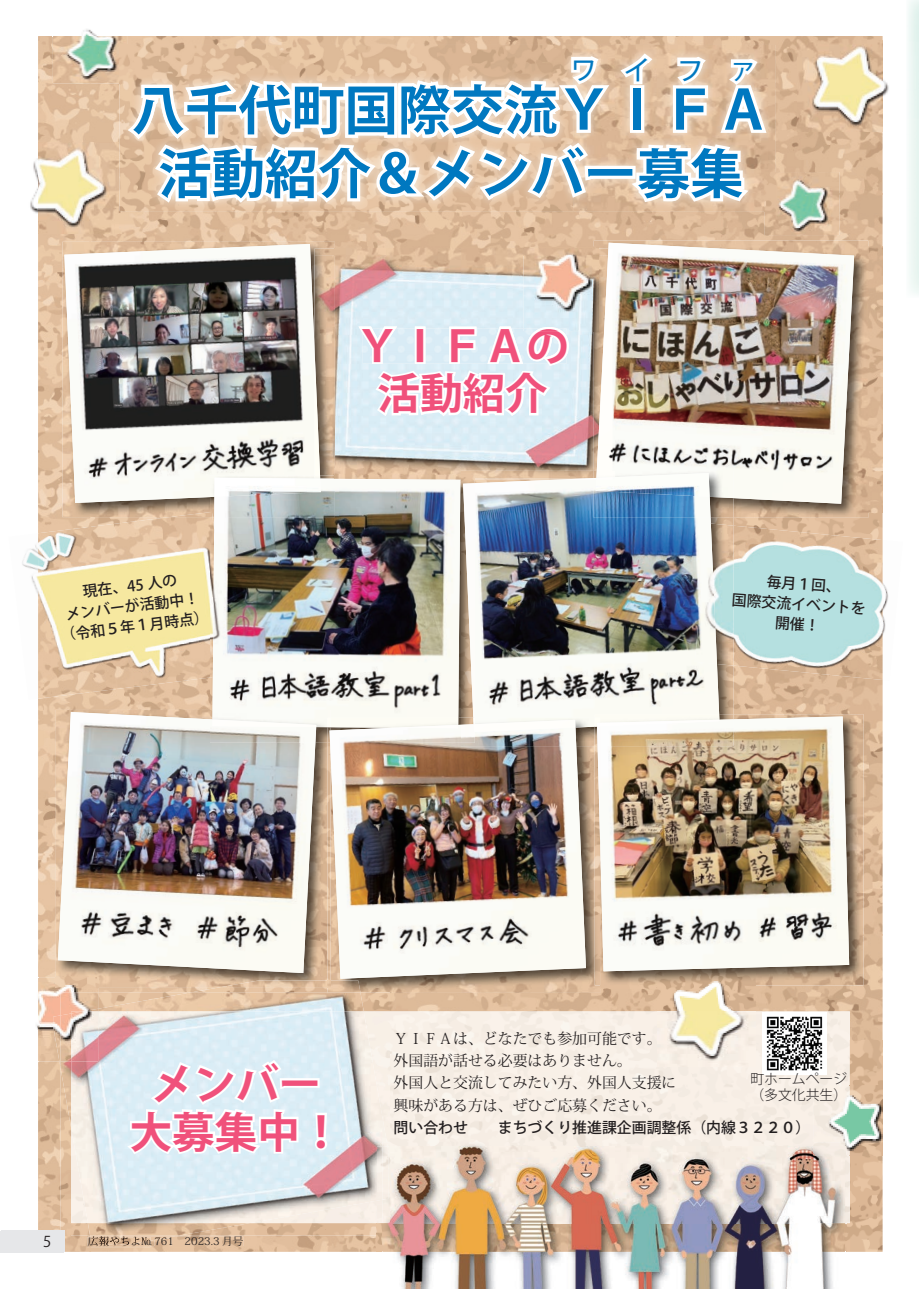
<style>
.page{position:relative;width:919px;height:1289px;background:#fff}
.page>*{position:absolute;margin:0;border:0;box-sizing:border-box;transform-origin:0 0}
.t1{font:700 53.1px "Koz Go Pro";color:#0078c0}
.t2{font:700 42.45px/47.8px "Koz Go Pro";color:#f0517b;text-align:center}
.t3{font:700 26.55px "Koz Go Pro";color:#0078c0}
.t4{font:14.85px/22.4px "Koz Min Pr 6 N";color:#231f20}
.t5{font:500 14.85px/20.2px "Koz Go Pro";color:#231f20;text-align:center}
.t6{font:14.85px "Koz Go Pro";color:#231f20}
.t7{font:300 13.8px/15.9px "Koz Go Pro";color:#231f20}
.t8{font:10.65px "Koz Min Pr 6 N";color:#231f20}
.s1{font-family:"Koz Go Pr 6 N";font-size:16.95px}
</style>
<div class="page">
<div style="left:0;top:1231px;width:64px;height:21px;background:#e6e7e9"></div>
<img style="left:38px;top:1061px;width:51px;height:190px">
<img style="left:38px;top:698px;width:51px;height:279px">
<img style="left:38px;top:36px;width:51px;height:481px">
<img style="left:89px;top:1235px;width:288px;height:16px">
<img style="left:98px;top:987px;width:94px;height:5px">
<img style="left:89px;top:698px;width:121px;height:12px">
<img style="left:89px;top:84px;width:39px;height:158px">
<img style="left:770px;top:195px;width:112px;height:51px">
<img style="left:770px;top:36px;width:112px;height:52px">
<img style="left:390px;top:988px;width:267px;height:23px">
<img style="left:600px;top:985px;width:57px;height:3px">
<img style="left:755px;top:935px;width:127px;height:105px">
<img style="left:733px;top:680px;width:96px;height:34px">
<img style="left:733px;top:512px;width:149px;height:13px">
<img style="left:775px;top:88px;width:107px;height:107px">
<img style="left:846px;top:1155px;width:36px;height:96px">
<img style="left:849px;top:1040px;width:33px;height:45px">
<img style="left:829px;top:680px;width:53px;height:255px">
<img style="left:868px;top:246px;width:14px;height:266px">
<img style="left:87px;top:1237px;width:63px;height:10px">
<svg style="left:154px;top:1246px;width:17px;height:1px"></svg>
<img style="left:173px;top:1246px;width:69px;height:1px">
<img style="left:88px;top:1236px;width:155px;height:10px">
<img style="left:88px;top:1237px;width:62px;height:9px">
<img style="left:154px;top:1240px;width:17px;height:6px">
<img style="left:173px;top:1237px;width:69px;height:9px">
<div style="left:1px;top:1230px;width:64px;height:21px;background:#e6e7e9"></div>
<img style="left:335px;top:420px;width:258px;height:55px">
<img style="left:62px;top:242px;width:273px;height:275px">
<img style="left:64px;top:244px;width:250px;height:259px">
<img style="left:314px;top:420px;width:1px;height:55px">
<img style="left:315px;top:420px;width:5px;height:55px">
<img style="left:335px;top:475px;width:126px;height:4px">
<img style="left:210px;top:497px;width:2px;height:213px">
<img style="left:210px;top:475px;width:104px;height:22px">
<img style="left:212px;top:479px;width:497px;height:238px">
<img style="left:335px;top:479px;width:85px;height:1px">
<img style="left:214px;top:479px;width:121px;height:38px">
<img style="left:214px;top:477px;width:107px;height:20px">
<svg style="left:314px;top:475px;width:21px;height:4px"></svg>
<img style="left:733px;top:241px;width:135px;height:277px">
<img style="left:593px;top:420px;width:3px;height:51px">
<img style="left:615px;top:243px;width:239px;height:261px">
<img style="left:596px;top:420px;width:19px;height:51px">
<img style="left:56px;top:710px;width:271px;height:277px">
<img style="left:210px;top:710px;width:117px;height:32px">
<img style="left:212px;top:710px;width:118px;height:17px">
<img style="left:58px;top:712px;width:257px;height:261px">
<img style="left:210px;top:719px;width:106px;height:23px">
<img style="left:212px;top:719px;width:104px;height:8px">
<img style="left:364px;top:992px;width:26px;height:19px">
<svg style="left:65px;top:1236px;width:5px;height:12px"></svg>
<img style="left:364px;top:1223px;width:13px;height:12px">
<img style="left:192px;top:987px;width:135px;height:5px">
<img style="left:221px;top:980px;width:106px;height:7px">
<img style="left:90px;top:1236px;width:85px;height:4px">
<img style="left:90px;top:1237px;width:60px;height:7px">
<img style="left:60px;top:992px;width:304px;height:243px">
<img style="left:71px;top:1011px;width:316px;height:212px">
<svg style="left:123px;top:1057px;width:206px;height:99px"></svg>
<img style="left:475px;top:479px;width:84px;height:4px">
<img style="left:461px;top:471px;width:121px;height:7px">
<img style="left:709px;top:498px;width:24px;height:216px">
<svg style="left:461px;top:478px;width:14px;height:1px"></svg>
<img style="left:615px;top:471px;width:118px;height:27px">
<img style="left:463px;top:483px;width:12px;height:234px">
<img style="left:593px;top:479px;width:117px;height:39px">
<img style="left:595px;top:473px;width:114px;height:24px">
<svg style="left:582px;top:471px;width:33px;height:8px"></svg>
<img style="left:600px;top:714px;width:263px;height:271px">
<img style="left:719px;top:714px;width:14px;height:2px">
<img style="left:594px;top:714px;width:125px;height:3px">
<img style="left:600px;top:716px;width:249px;height:255px">
<img style="left:600px;top:719px;width:133px;height:27px">
<img style="left:600px;top:719px;width:119px;height:7px">
<img style="left:330px;top:746px;width:270px;height:246px">
<img style="left:458px;top:717px;width:3px;height:7px">
<img style="left:327px;top:749px;width:3px;height:231px">
<img style="left:327px;top:980px;width:33px;height:13px">
<svg style="left:327px;top:980px;width:3px;height:7px"></svg>
<img style="left:475px;top:726px;width:122px;height:20px">
<img style="left:509px;top:718px;width:85px;height:9px">
<img style="left:594px;top:746px;width:6px;height:239px">
<img style="left:597px;top:733px;width:3px;height:108px">
<img style="left:330px;top:742px;width:256px;height:236px">
<img style="left:331px;top:724px;width:144px;height:18px">
<img style="left:392px;top:725px;width:66px;height:3px">
<svg style="left:327px;top:717px;width:4px;height:32px"></svg>
<img style="left:475px;top:719px;width:100px;height:13px">
<svg style="left:461px;top:717px;width:14px;height:15px"></svg>
<hr style="left:390px;top:1142px;width:423px;height:4px;background:#f7efe6">
<svg style="left:382px;top:1142px;width:8px;height:4px"></svg>
<img style="left:382px;top:1223px;width:463px;height:65px">
<svg style="left:845px;top:1223px;width:1px;height:28px"></svg>
<img style="left:845px;top:1155px;width:1px;height:68px">
<img style="left:377px;top:1235px;width:5px;height:17px">
<img style="left:377px;top:1146px;width:468px;height:77px">
<svg style="left:377px;top:1223px;width:13px;height:12px"></svg>
<img style="left:382px;top:1146px;width:6px;height:53px">
<img style="left:30px;top:142px;width:89px;height:92px">
<img style="left:53px;top:29px;width:75px;height:55px">
<img style="left:120px;top:45px;width:8px;height:39px">
<img style="left:797px;top:40px;width:92px;height:92px">
<img style="left:813px;top:1085px;width:70px;height:70px">
<img style="left:813px;top:1142px;width:33px;height:13px">
<img style="left:813px;top:1146px;width:32px;height:9px">
<img style="left:128px;top:36px;width:642px;height:384px">
<img style="left:593px;top:255px;width:5px;height:76px">
<img style="left:657px;top:973px;width:98px;height:93px">
<img style="left:36px;top:977px;width:62px;height:84px">
<img style="left:56px;top:977px;width:42px;height:10px">
<img style="left:60px;top:992px;width:38px;height:16px">
<img style="left:53px;top:1015px;width:7px;height:46px">
<img style="left:60px;top:1008px;width:38px;height:53px">
<img style="left:71px;top:1011px;width:27px;height:50px">
<img style="left:764px;top:172px;width:75px;height:63px">
<img style="left:764px;top:172px;width:11px;height:39px">
<img style="left:882px;top:540px;width:7px;height:140px">
<img style="left:733px;top:525px;width:149px;height:155px">
<img style="left:710px;top:523px;width:23px;height:142px">
<img style="left:694px;top:523px;width:23px;height:141px">
<img style="left:22px;top:545px;width:16px;height:50px">
<img style="left:38px;top:517px;width:172px;height:181px">
<img style="left:169px;top:512px;width:41px;height:5px">
<img style="left:210px;top:517px;width:4px;height:160px">
<img style="left:213px;top:530px;width:19px;height:147px">
<img style="left:762px;top:1012px;width:64px;height:59px">
<h3 class="t3" style="left:570px;top:53px;width:28px">ワ</h3>
<h3 class="t3" style="left:623px;top:53px;width:28px">イ</h3>
<h3 class="t3" style="left:677px;top:53px;width:28px">フ</h3>
<h3 class="t3" style="left:730px;top:53px;width:28px">ァ</h3>
<h1 class="t1" style="left:132px;top:76px;width:639px">八千代町国際交流ＹＩＦＡ</h1>
<h1 class="t1" style="left:158px;top:140px;width:586px">活動紹介＆メンバー募集</h1>
<p class="t5" style="left:55px;top:585px;width:150px;rotate:-7deg">現在、45 人の<br>メンバーが活動中!（令和５年１月時点(</p>
<h2 class="t2" style="left:356px;top:325px;width:214px">ＹＩＦＡの活動紹介</h2>
<p class="t5" style="left:734px;top:570px;width:135px;rotate:4deg">毎月１回、<br>国際交流イベントを開催!</p>
<p class="t6" style="left:43px;top:1231px;width:11px">5<span class="s1">5</span></p>
<h2 class="t2" style="left:130px;top:1062px;width:214px">メンバー大募集中!</h2>
<p class="t8" style="left:87px;top:1235px;width:158px">広報やちよ№ 761　2023.3 月号</p>
<p class="t4" style="left:393px;top:1027px;width:284px">ＹＩＦＡは、どなたでも参加可能です。外国語が話せる必要はありません。<br>外国人と交流してみたい方、外国人支援に興味がある方は、ぜひご応募ください。</p>
<p class="t5" style="left:393px;top:1118px;width:418px">問い合わせ　　まちづくり推進課企画調整係（内線３２２０(</p>
<p class="t7" style="left:750px;top:1071px;width:98px">町ホームページ（多文化共生(</p>
</div>
